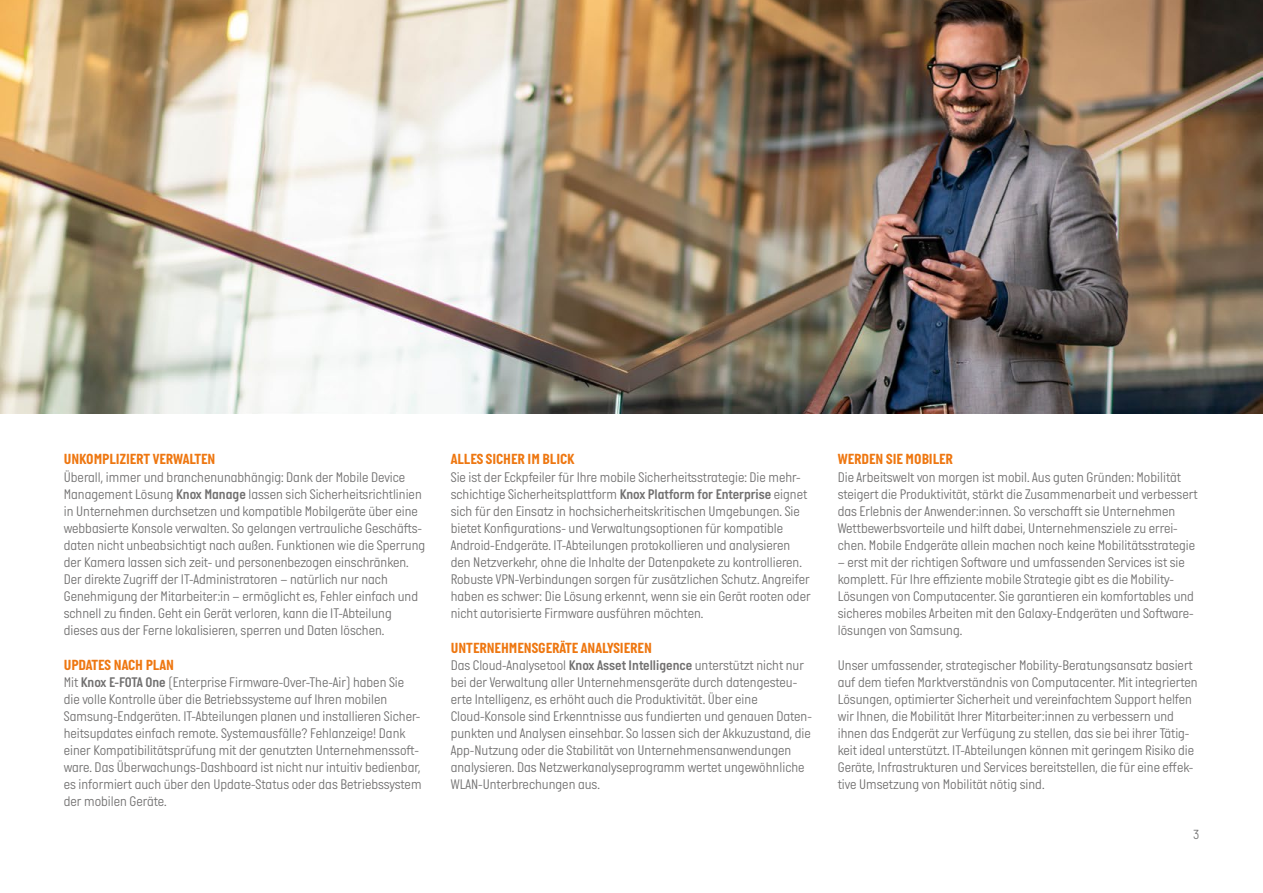
<style>
.page{position:relative;width:1263px;height:893px;background:#fff}
.page>*{position:absolute;margin:0;border:0;box-sizing:border-box;transform-origin:0 0}
.C_Subhead_innen{font:700 15px "Italian Plate No One";color:#e71}
.C_Copy{font:300 14.25px/17.1px "Italian Plate No One";color:#706f6f}
.t1{font:300 13.5px "Italian Plate No One";color:#706f6f}
.s1{font-family:"Italian Plate No One D Bd";font-weight:400}
</style>
<div class="page">
<img style="left:0;top:0;width:1263px;height:413px">
<p class="C_Subhead_innen" style="left:64px;top:451px;width:153px">UNKOMPLIZIERT VERWALTEN</p>
<p class="C_Copy" style="left:64px;top:469px;width:363px">Überall, immer und branchenunabhängig: Dank der Mobile Device Management Lösung <span class="s1">Knox Manage</span> lassen sich Sicherheitsrichtlinien in Unternehmen durchsetzen und kompatible Mobilgeräte über eine webbasierte Konsole verwalten. So gelangen vertrauliche Geschäfts&shy;daten nicht unbeabsichtigt nach außen. Funktionen wie die Sperrung der Kamera lassen sich zeit- und personenbezogen einschränken.<br>Der direkte Zugriff der IT-Administratoren – natürlich nur nach Genehmigung der Mitarbeiter:in – ermöglicht es, Fehler einfach und schnell zu finden. Geht ein Gerät verloren, kann die IT-Abteilung dieses aus der Ferne lokalisieren, sperren und Daten löschen.</p>
<p class="C_Subhead_innen" style="left:64px;top:656px;width:112px">UPDATES NACH PLAN</p>
<p class="C_Copy" style="left:64px;top:674px;width:359px">Mit <span class="s1">Knox E-FOTA One</span> (Enterprise Firmware-Over-The-Air) haben Sie die volle Kontrolle über die Betriebssysteme auf Ihren mobilen Samsung-Endgeräten. IT-Abteilungen planen und installieren Sicher&shy;heitsupdates einfach remote. Systemausfälle? Fehlanzeige! Dank einer Kompatibilitätsprüfung mit der genutzten Unternehmenssoft&shy;ware. Das Überwachungs-Dashboard ist nicht nur intuitiv bedienbar, es informiert auch über den Update-Status oder das Betriebssystem der mobilen Geräte.</p>
<p class="C_Subhead_innen" style="left:451px;top:451px;width:125px">ALLES SICHER IM BLICK</p>
<p class="C_Copy" style="left:451px;top:469px;width:361px">Sie ist der Eckpfeiler für Ihre mobile Sicherheitsstrategie: Die mehr&shy;schichtige Sicherheitsplattform <span class="s1">Knox Platform for Enterprise</span> eignet sich für den Einsatz in hochsicherheitskritischen Umgebungen. Sie bietet Konfigurations- und Verwaltungsoptionen für kompatible Android-Endgeräte. IT-Abteilungen protokollieren und analysieren den Netzverkehr, ohne die Inhalte der Datenpakete zu kontrollieren.<br>Robuste VPN-Verbindungen sorgen für zusätzlichen Schutz. Angreifer haben es schwer: Die Lösung erkennt, wenn sie ein Gerät rooten oder nicht autorisierte Firmware ausführen möchten.</p>
<p class="C_Subhead_innen" style="left:451px;top:639px;width:203px">UNTERNEHMENSGERÄTE ANALYSIEREN</p>
<p class="C_Copy" style="left:451px;top:657px;width:363px">Das Cloud-Analysetool <span class="s1">Knox Asset Intelligence</span> unterstützt nicht nur bei der Verwaltung aller Unternehmensgeräte durch datengesteu&shy;erte Intelligenz, es erhöht auch die Produktivität. Über eine Cloud-Konsole sind Erkenntnisse aus fundierten und genauen Daten&shy;punkten und Analysen einsehbar. So lassen sich der Akkuzustand, die App-Nutzung oder die Stabilität von Unternehmensanwendungen analysieren. Das Netzwerkanalyseprogramm wertet ungewöhnliche WLAN-Unterbrechungen aus.</p>
<p class="C_Subhead_innen" style="left:838px;top:451px;width:117px">WERDEN SIE MOBILER</p>
<p class="C_Copy" style="left:838px;top:469px;width:361px">Die Arbeitswelt von morgen ist mobil. Aus guten Gründen: Mobilität steigert die Produktivität, stärkt die Zusammenarbeit und verbessert das Erlebnis der Anwender:innen. So verschafft sie Unternehmen Wettbewerbsvorteile und hilft dabei, Unternehmensziele zu errei&shy;chen. Mobile Endgeräte allein machen noch keine Mobilitätsstrategie</p>
<p class="C_Copy" style="left:838px;top:554px;width:358px">– erst mit der richtigen Software und umfassenden Services ist sie komplett. Für Ihre effiziente mobile Strategie gibt es die Mobility-Lösungen von Computacenter. Sie garantieren ein komfortables und sicheres mobiles Arbeiten mit den Galaxy-Endgeräten und Software&shy;lösungen von Samsung.</p>
<p class="C_Copy" style="left:838px;top:657px;width:361px">Unser umfassender, strategischer Mobility-Beratungsansatz basiert auf dem tiefen Marktverständnis von Computacenter. Mit integrierten Lösungen, optimierter Sicherheit und vereinfachtem Support helfen wir Ihnen, die Mobilität Ihrer Mitarbeiter:innen zu verbessern und ihnen das Endgerät zur Verfügung zu stellen, das sie bei ihrer Tätig&shy;keit ideal unterstützt. IT-Abteilungen können mit geringem Risiko die Geräte, Infrastrukturen und Services bereitstellen, die für eine effek&shy;tive Umsetzung von Mobilität nötig sind.</p>
<p class="t1" style="left:1193px;top:827px;width:8px">3</p>
</div>
